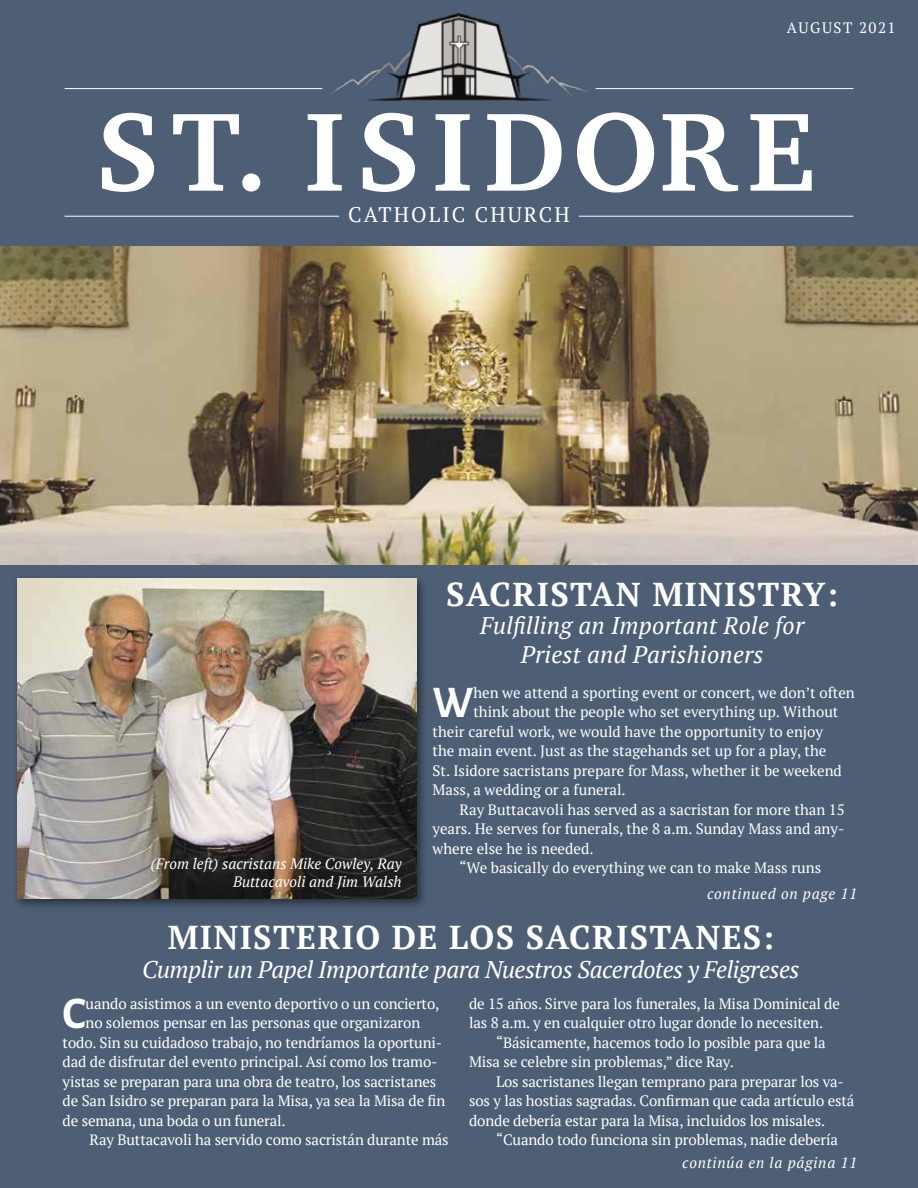
<style>
.page{position:relative;width:918px;height:1188px;background:#4d5e75}
.page>*{position:absolute;margin:0;border:0;box-sizing:border-box;transform-origin:0 0}
.t1{font:700 114px "Charter";letter-spacing:.1em;color:#fff}
.t2{font:700 45.3px "Alegreya Sans";color:#fff}
.t3{font:700 33px "PT Serif";letter-spacing:.04em;color:#fff}
.t4{font:italic 24px "PT Serif";letter-spacing:-.02em;color:#fff}
.t5{font:italic 24px/28.5px "PT Serif";letter-spacing:.01em;color:#fff;text-align:center}
.t6{font:21px "PT Serif";letter-spacing:.1em;color:#fff}
.t7{font:15px/19.5px "PT Serif";letter-spacing:-.01em;color:#fff}
.t8{font:italic 15px/18px "PT Serif";color:#fff;text-align:right}
.t9{font:italic 15px "PT Serif";letter-spacing:.05em;color:#fff}
.t10{font:15px "PT Serif";letter-spacing:.1em;color:#fff}
</style>
<div class="page">
<img style="left:0;top:247px;width:918px;height:317px">
<hr style="left:65px;top:88px;width:257px;height:1px;background:#fff">
<hr style="left:65px;top:216px;width:274px;height:1px;background:#fff">
<hr style="left:579px;top:216px;width:274px;height:1px;background:#fff">
<hr style="left:596px;top:88px;width:257px;height:1px;background:#fff">
<img style="left:330px;top:13px;width:258px;height:88px">
<div style="left:12px;top:574px;width:417px;height:336px;background:#000;opacity:.5"></div>
<img style="left:17px;top:579px;width:400px;height:320px">
<p class="t10" style="left:787px;top:18px;width:110px">AUGUST 2021</p>
<h1 class="t1" style="left:95px;top:53px;width:721px">ST. ISIDORE</h1>
<h3 class="t6" style="left:348px;top:201px;width:223px">CATHOLIC CHURCH</h3>
<p class="t8" style="left:151px;top:855px;width:253px">(From left) sacristans Mike Cowley, Ray<br>Buttacavoli and Jim Walsh</p>
<h3 class="t3" style="left:446px;top:573px;width:394px">SACRISTAN MINISTRY:</h3>
<h3 class="t5" style="left:480px;top:612px;width:326px">Fulfilling an Important Role for<br>Priest and Parishioners</h3>
<h2 class="t2" style="left:433px;top:669px;width:42px">W</h2>
<p class="t7" style="left:473px;top:682px;width:383px">hen we attend a sporting event or concert, we don’t often</p>
<p class="t7" style="left:473px;top:702px;width:367px">think about the people who set everything up. Without</p>
<p class="t7" style="left:433px;top:721px;width:392px">their careful work, we would have the opportunity to enjoy</p>
<p class="t7" style="left:433px;top:741px;width:395px">the main event. Just as the stagehands set up for a play, the</p>
<p class="t7" style="left:433px;top:760px;width:411px">St. Isidore sacristans prepare for Mass, whether it be weekend</p>
<p class="t7" style="left:433px;top:780px;width:195px">Mass, a wedding or a funeral.</p>
<p class="t7" style="left:460px;top:799px;width:387px">Ray Buttacavoli has served as a sacristan for more than 15</p>
<p class="t7" style="left:433px;top:819px;width:413px">years. He serves for funerals, the 8 a.m. Sunday Mass and any-</p>
<p class="t7" style="left:433px;top:838px;width:162px">where else he is needed.</p>
<p class="t7" style="left:460px;top:858px;width:363px">“We basically do everything we can to make Mass runs</p>
<p class="t9" style="left:707px;top:884px;width:151px">continued on page 11</p>
<h3 class="t3" style="left:168px;top:916px;width:608px">MINISTERIO DE LOS SACRISTANES:</h3>
<h3 class="t4" style="left:142px;top:954px;width:659px">Cumplir un Papel Importante para Nuestros Sacerdotes y Feligreses</h3>
<h2 class="t2" style="left:63px;top:980px;width:25px">C</h2>
<p class="t7" style="left:86px;top:993px;width:355px">uando asistimos a un evento deportivo o un concierto,</p>
<p class="t7" style="left:86px;top:1013px;width:336px">no solemos pensar en las personas que organizaron</p>
<p class="t7" style="left:63px;top:1032px;width:381px">todo. Sin su cuidadoso trabajo, no tendríamos la oportuni-</p>
<p class="t7" style="left:63px;top:1052px;width:376px">dad de disfrutar del evento principal. Así como los tramo-</p>
<p class="t7" style="left:63px;top:1071px;width:375px">yistas se preparan para una obra de teatro, los sacristanes</p>
<p class="t7" style="left:63px;top:1091px;width:384px">de San Isidro se preparan para la Misa, ya sea la Misa de fin</p>
<p class="t7" style="left:63px;top:1110px;width:225px">de semana, una boda o un funeral.</p>
<p class="t7" style="left:90px;top:1130px;width:361px">Ray Buttacavoli ha servido como sacristán durante más</p>
<p class="t7" style="left:469px;top:993px;width:372px">de 15 años. Sirve para los funerales, la Misa Dominical de las 8 a.m. y en cualquier otro lugar donde lo necesiten.</p>
<p class="t7" style="left:469px;top:1032px;width:358px;text-indent:27px">“Básicamente, hacemos todo lo posible para que la<br>Misa se celebre sin problemas,” dice Ray.</p>
<p class="t7" style="left:469px;top:1071px;width:387px;text-indent:27px">Los sacristanes llegan temprano para preparar los va&shy;sos y las hostias sagradas. Confirman que cada artículo está donde debería estar para la Misa, incluidos los misales.</p>
<p class="t7" style="left:496px;top:1130px;width:344px">“Cuando todo funciona sin problemas, nadie debería</p>
<p class="t9" style="left:682px;top:1153px;width:176px">continúa en la página 11</p>
</div>
